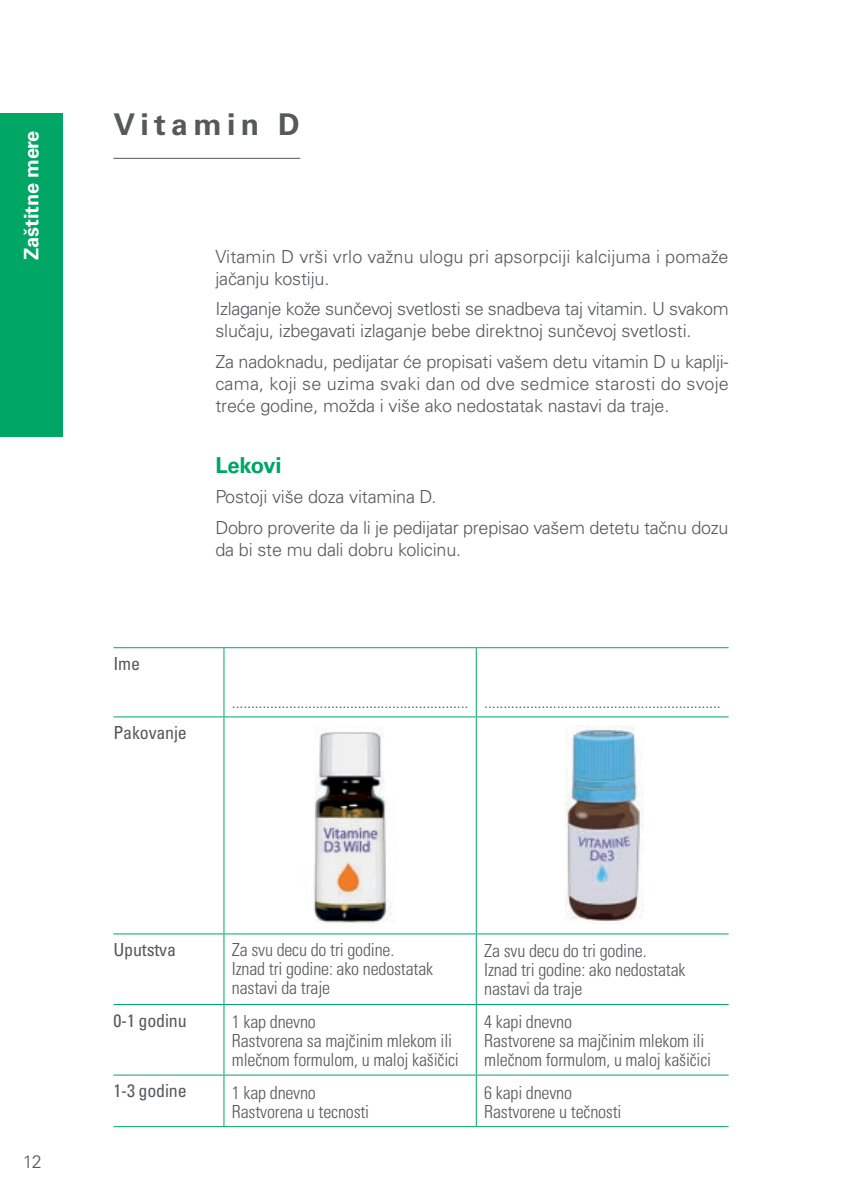
<style>
.page{position:relative;width:842px;height:1191px;background:#fff}
.page>*{position:absolute;margin:0;border:0;box-sizing:border-box;transform-origin:0 0}
.t1{font:700 30px "Univers LT Std";letter-spacing:.18em;color:#57585a}
.t2{font:700 22px "Univers LTCYR 65";letter-spacing:-.01em;color:#00a665}
.t3{font:700 20px "Univers LTCYR 65";letter-spacing:-.01em;color:#fff}
.t4{font:300 18px/22px "Univers LTCYR 45";letter-spacing:-.01em;color:#57585a}
.t5{font:18px/19px "Univers LTCYR 47 Light Cond";letter-spacing:-.01em;color:#57585a}
.t6{font:300 condensed 18px/19px "Univers LT Std";letter-spacing:-.01em;color:#57585a}
.t7{font:condensed 18px "Univers LT Std";letter-spacing:-.01em;color:#57585a}
.t8{font:300 18px "Univers LT Std";color:#57585a}
</style>
<div class="page">
<hr style="left:113px;top:158px;width:187px;height:1px;background:#57585a">
<hr style="left:113px;top:647px;width:111px;height:1px;background:#00a665">
<hr style="left:224px;top:647px;width:252px;height:1px;background:#00a665">
<hr style="left:224px;top:648px;width:1px;height:68px;background:#00a665">
<hr style="left:476px;top:647px;width:253px;height:1px;background:#00a665">
<hr style="left:476px;top:648px;width:1px;height:68px;background:#00a665">
<hr style="left:113px;top:716px;width:111px;height:1px;background:#00a665">
<hr style="left:224px;top:716px;width:252px;height:1px;background:#00a665">
<hr style="left:224px;top:717px;width:1px;height:216px;background:#00a665">
<hr style="left:476px;top:716px;width:253px;height:1px;background:#00a665">
<hr style="left:476px;top:717px;width:1px;height:216px;background:#00a665">
<hr style="left:113px;top:933px;width:111px;height:1px;background:#00a665">
<hr style="left:224px;top:933px;width:252px;height:1px;background:#00a665">
<hr style="left:224px;top:934px;width:1px;height:70px;background:#00a665">
<hr style="left:476px;top:933px;width:253px;height:1px;background:#00a665">
<hr style="left:476px;top:934px;width:1px;height:70px;background:#00a665">
<hr style="left:113px;top:1004px;width:111px;height:1px;background:#00a665">
<hr style="left:224px;top:1004px;width:252px;height:1px;background:#00a665">
<hr style="left:224px;top:1005px;width:1px;height:69px;background:#00a665">
<hr style="left:476px;top:1004px;width:253px;height:1px;background:#00a665">
<hr style="left:476px;top:1005px;width:1px;height:69px;background:#00a665">
<hr style="left:113px;top:1074px;width:111px;height:1px;background:#00a665">
<hr style="left:224px;top:1074px;width:252px;height:1px;background:#00a665">
<hr style="left:224px;top:1075px;width:1px;height:51px;background:#00a665">
<hr style="left:476px;top:1074px;width:253px;height:1px;background:#00a665">
<hr style="left:476px;top:1075px;width:1px;height:51px;background:#00a665">
<hr style="left:113px;top:1126px;width:111px;height:1px;background:#00a665">
<hr style="left:224px;top:1126px;width:252px;height:1px;background:#00a665">
<hr style="left:476px;top:1126px;width:253px;height:1px;background:#00a665">
<img style="left:565px;top:726px;width:78px;height:196px">
<div style="left:0;top:113px;width:62px;height:324px;background:#00a665"></div>
<img style="left:313px;top:728px;width:80px;height:195px">
<p class="t3" style="left:17px;top:260px;width:131px;rotate:-90deg">Zaštitne mere</p>
<h1 class="t1" style="left:113px;top:107px;width:188px">Vitamin D</h1>
<p class="t4" style="left:215px;top:245px;width:515px">Vitamin D vrši vrlo važnu ulogu pri apsorpciji kalcijuma i pomaže jačanju kostiju.</p>
<p class="t4" style="left:215px;top:297px;width:515px">Izlaganje kože sunčevoj svetlosti se snadbeva taj vitamin. U svakom slučaju, izbegavati izlaganje bebe direktnoj sunčevoj svetlosti.</p>
<p class="t4" style="left:215px;top:350px;width:515px;text-align:justify">Za nadoknadu, pedijatar će propisati vašem detu vitamin D u kaplji&shy;cama, koji se uzima svaki dan od dve sedmice starosti do svoje treće godine, možda i više ako nedostatak nastavi da traje.</p>
<p class="t2" style="left:215px;top:449px;width:68px">Lekovi</p>
<p class="t4" style="left:215px;top:481px;width:515px;line-height:30.6px">Postoji više doza vitamina D.<br>Dobro proverite da li je pedijatar prepisao vašem detetu tačnu dozu</p>
<p class="t4" style="left:215px;top:538px;width:247px">da bi ste mu dali dobru kolicinu.</p>
<p class="t7" style="left:113px;top:652px;width:28px">Ime</p>
<p class="t7" style="left:113px;top:721px;width:75px">Pakovanje</p>
<p class="t6" style="left:232px;top:692px;width:490px">.............................................................. ..............................................................</p>
<p class="t8" style="left:23px;top:1151px;width:21px">12</p>
<p class="t7" style="left:113px;top:938px;width:64px">Uputstva</p>
<p class="t6" style="left:232px;top:940px;width:203px">Za svu decu do tri godine.<br>Iznad tri godine: ako nedostatak nastavi da traje</p>
<p class="t5" style="left:484px;top:940px;width:203px">Za svu decu do tri godine.<br>Iznad tri godine: ako nedostatak nastavi da traje</p>
<p class="t7" style="left:113px;top:1008px;width:75px">0-1 godinu</p>
<p class="t5" style="left:232px;top:1011px;width:228px">1 kap dnevno<br>Rastvorena sa majčinim mlekom ili mlečnom formulom, u maloj kašičici</p>
<p class="t5" style="left:484px;top:1011px;width:228px">4 kapi dnevno<br>Rastvorene sa majčinim mlekom ili mlečnom formulom, u maloj kašičici</p>
<p class="t7" style="left:113px;top:1079px;width:75px">1-3 godine</p>
<p class="t5" style="left:232px;top:1081px;width:139px">1 kap dnevno<br>Rastvorena u tecnosti</p>
<p class="t5" style="left:484px;top:1081px;width:139px">6 kapi dnevno<br>Rastvorene u tečnosti</p>
</div>
